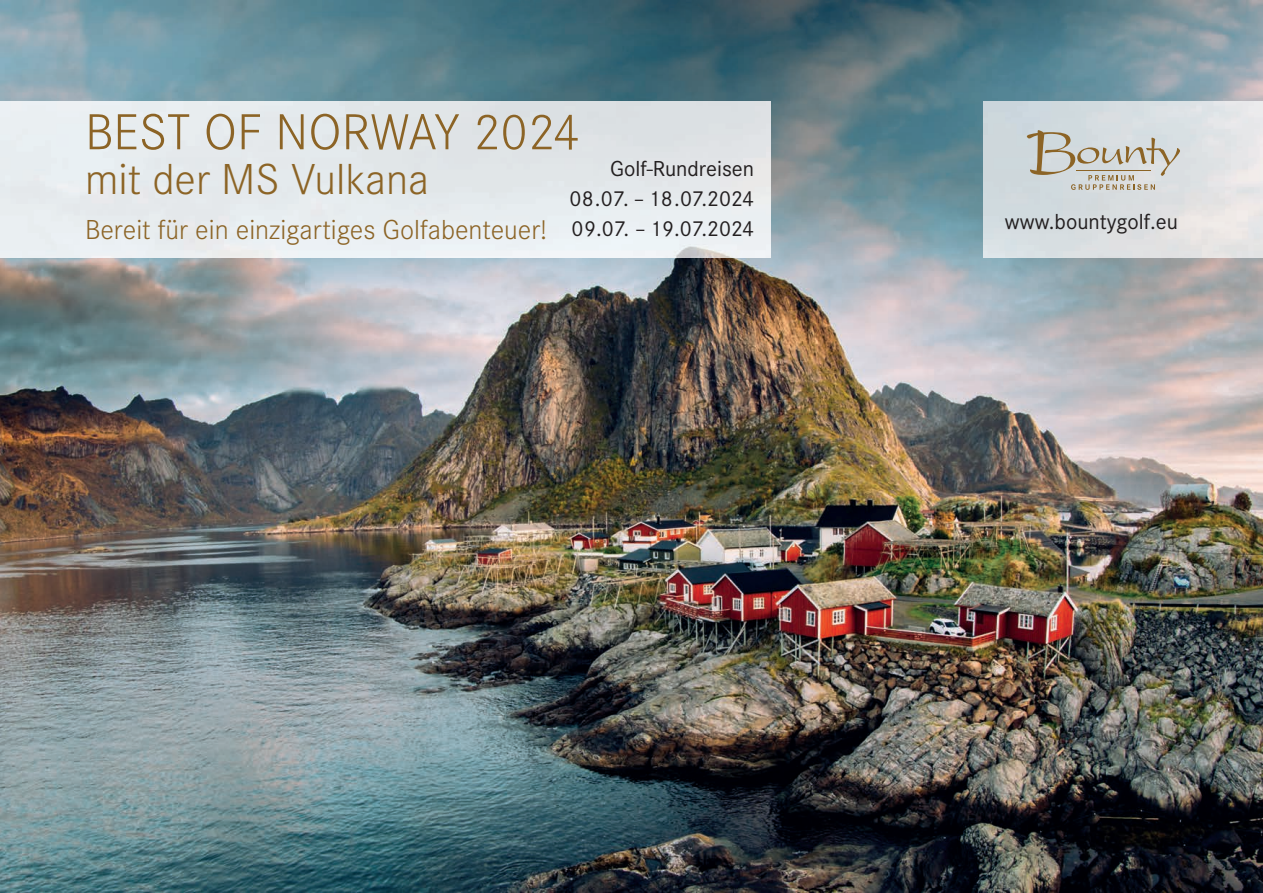
<style>
.page{position:relative;width:1263px;height:893px;background:#fff}
.page>*{position:absolute;margin:0;border:0;box-sizing:border-box;transform-origin:0 0}
.t1{font:300 52.5px "Corporate S";color:#8c6426}
.t2{font:300 45px "Corporate S";color:#8c6426}
.t3{font:300 28.5px "Corporate S";color:#8c6426}
.t4{font:22.5px/30px "Corporate S";color:#231f20;text-align:justify}
</style>
<div class="page">
<img style="left:0;top:0;width:1263px;height:893px">
<img style="left:983px;top:101px;width:280px;height:156px">
<svg style="left:1027px;top:130px;width:153px;height:60px;background:#c9c8c1"></svg>
<hr style="left:1076px;top:171px;width:74px;height:1px;background:#8c6426">
<img style="left:0;top:101px;width:770px;height:156px">
<h1 class="t1" style="left:85px;top:102px;width:496px">BEST OF NORWAY 2024</h1>
<h2 class="t2" style="left:85px;top:154px;width:345px">mit der MS Vulkana</h2>
<p class="t3" style="left:85px;top:214px;width:464px">Bereit für ein einzigartiges Golfabenteuer!</p>
<p class="t4" style="left:569px;top:154px;width:186px;text-indent:41px">Golf-Rundreisen 08.07. – 18.07.2024<br>09.07. – 19.07.2024</p>
<p class="t4" style="left:1005px;top:207px;width:175px">www.bountygolf.eu</p>
</div>
